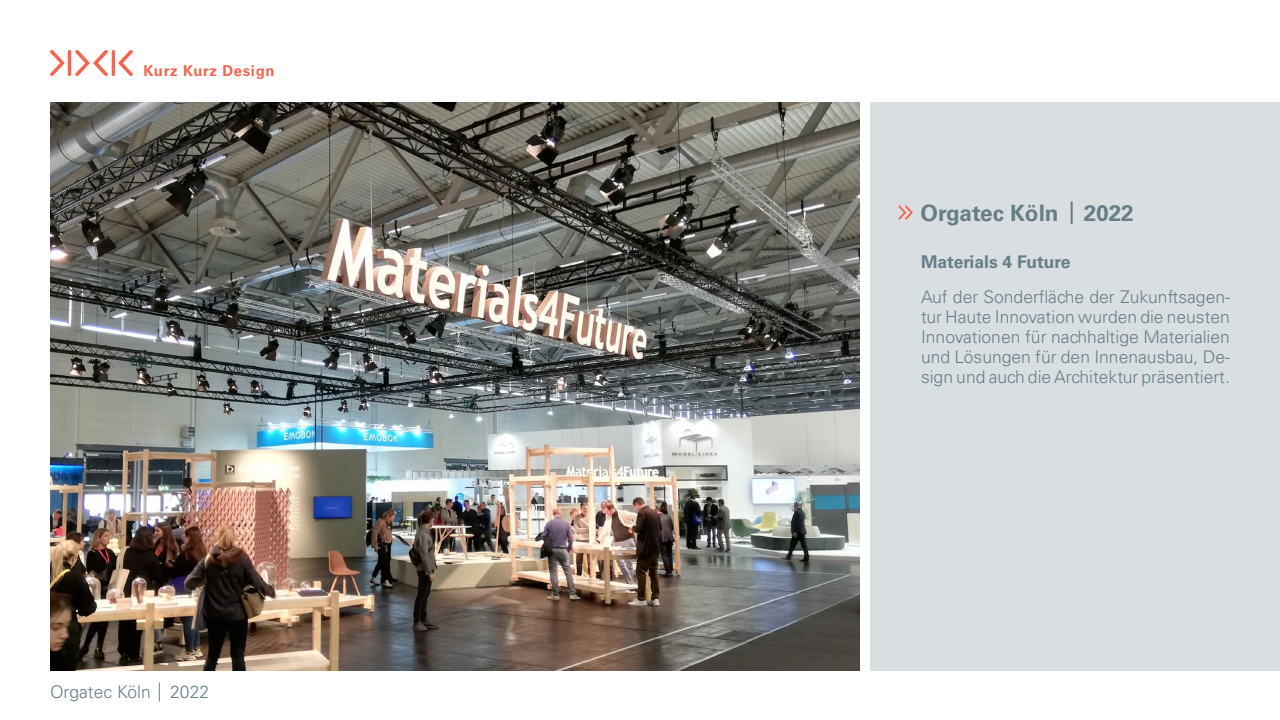
<style>
.page{position:relative;width:1280px;height:720px;background:#fff}
.page>*{position:absolute;margin:0;border:0;box-sizing:border-box;transform-origin:0 0}
.t1{font:700 22.5px "Univers LT Std";color:#677e87}
.t2{font:300 17.5px/20px "Univers LT Std";color:#677e87;text-align:justify}
.t3{font:700 17.5px "Univers LT Std";color:#677e87}
.t4{font:700 15px "Univers LT Std";letter-spacing:.04em;color:#f2664f}
</style>
<div class="page">
<hr style="left:68px;top:50px;width:3px;height:26px;background:#f2664f;border-radius:2px">
<svg style="left:50px;top:50px;width:15px;height:26px"></svg>
<hr style="left:112px;top:50px;width:3px;height:26px;background:#f2664f;border-radius:2px">
<svg style="left:118px;top:50px;width:15px;height:26px"></svg>
<svg style="left:75px;top:50px;width:33px;height:26px"></svg>
<div style="left:870px;top:102px;width:410px;height:569px;background:#d9dfe1"></div>
<svg style="left:898px;top:205px;width:15px;height:15px"></svg>
<img style="left:50px;top:102px;width:810px;height:569px">
<hr style="left:1071px;top:201px;width:2px;height:23px;background:#677e87">
<svg style="left:159px;top:682px;width:1px;height:19px"></svg>
<p class="t4" style="left:144px;top:62px;width:133px">Kurz Kurz Design</p>
<p class="t2" style="left:50px;top:681px;width:161px">Orgatec Köln 2022</p>
<p class="t1" style="left:921px;top:200px;width:215px">Orgatec Köln 2022</p>
<p class="t3" style="left:921px;top:252px;width:151px">Materials 4 Future</p>
<p class="t2" style="left:921px;top:287px;width:311px">Auf der Sonderfläche der Zukunftsagen&shy;tur Haute Innovation wurden die neusten Innovationen für nachhaltige Materialien und Lösungen für den Innenausbau, De&shy;sign und auch die Architektur präsentiert.</p>
</div>
